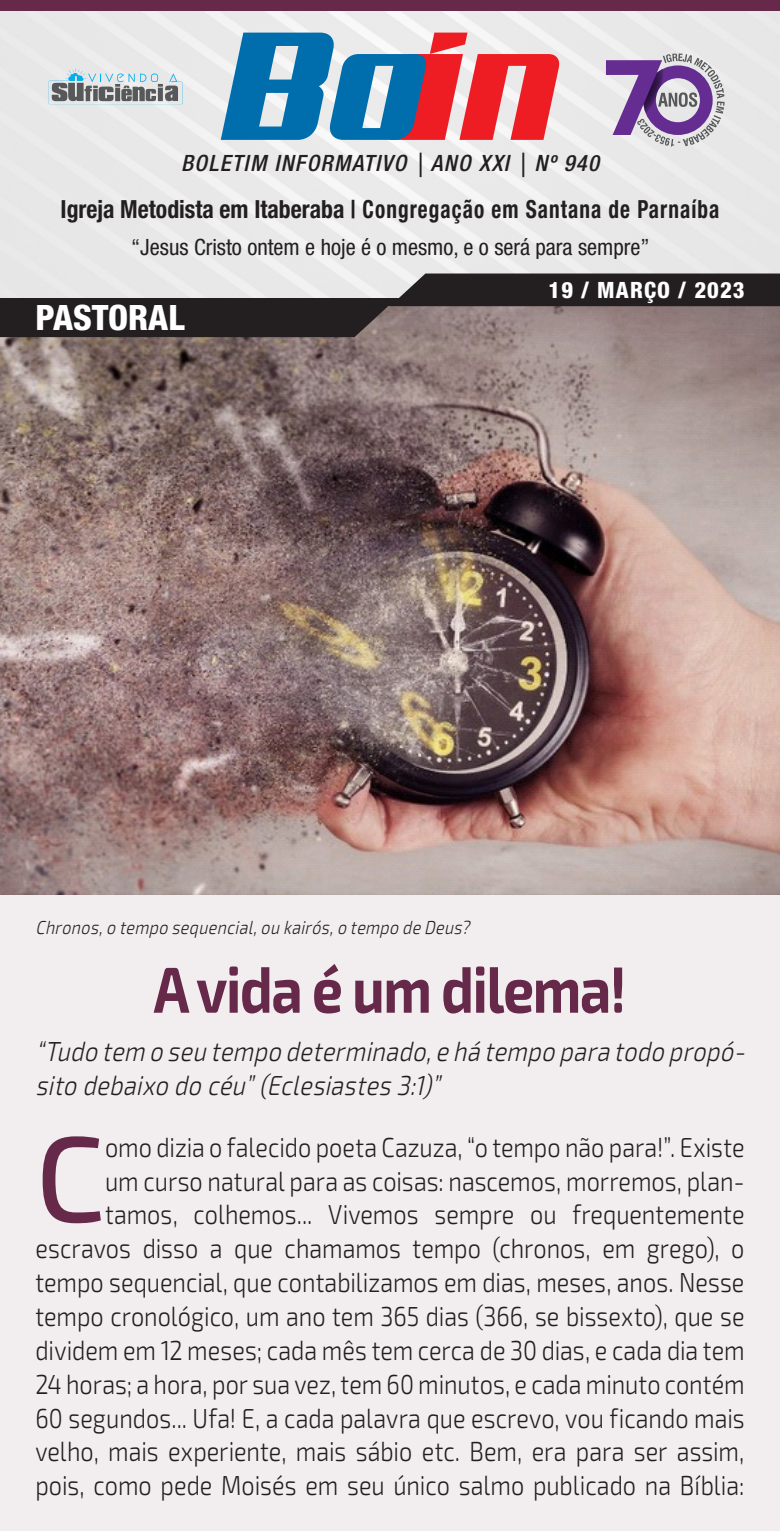
<style>
.page{position:relative;width:780px;height:1531px;background:#f2eeef}
.page>*{position:absolute;margin:0;border:0;box-sizing:border-box;transform-origin:0 0}
.Texto_12_Capitular{font:500 121.75px "Exo 2";color:#66294a}
.Manchete{font:700 65px "Exo 2";letter-spacing:-.025em;color:#66294a;scale:.85 1}
.t1{font:800 condensed 35px "Helvetica Neue LT Std";color:#fff}
.Texto_12_Capitular-2{font:300 27.5px/33.8px "Exo 2";color:#231f20;text-align:right;scale:.85 1}
.Citação{font:italic 300 27.5px/33.8px "Exo 2";color:#231f20;scale:.85 1}
.t2{font:700 condensed 25px "Helvetica Neue LT Std";letter-spacing:.05em;color:#231f20;scale:.95 1}
.t3{font:condensed 22.5px "Helvetica Neue LT Std";color:#231f20}
.t4{font:italic 500 condensed 22.5px "Helvetica Neue LT Std";letter-spacing:.06em;color:#231f20}
.t5{font:800 condensed 22.5px "Helvetica Neue LT Std";letter-spacing:.05em;color:#fff}
.Legenda_Foto{font:italic 300 18.75px "Exo 2";color:#231f20;scale:.85 1}
</style>
<div class="page">
<img style="left:0;top:337px;width:780px;height:557px">
<img style="left:0;top:11px;width:780px;height:262px">
<div style="left:0;top:0;width:780px;height:11px;background:#66294a"></div>
<svg style="left:0;top:273px;width:780px;height:64px"></svg>
<div style="left:0;top:298px;width:492px;height:8px;background:#231f20"></div>
<svg style="left:221px;top:33px;width:338px;height:107px"></svg>
<svg style="left:606px;top:53px;width:118px;height:94px"></svg>
<svg style="left:48px;top:68px;width:135px;height:36px"></svg>
<p class="t4" style="left:181px;top:149px;width:419px">BOLETIM INFORMATIVO | ANO XXI | Nº 940</p>
<p class="t2" style="left:61px;top:194px;width:695px">Igreja Metodista em Itaberaba | Congregação em Santana de Parnaíba</p>
<p class="t3" style="left:131px;top:234px;width:520px">“Jesus Cristo ontem e hoje é o mesmo, e o será para sempre”</p>
<p class="t1" style="left:35px;top:296px;width:151px">PASTORAL</p>
<p class="t5" style="left:548px;top:276px;width:197px">19 / MARÇO / 2023</p>
<p class="Legenda_Foto" style="left:35px;top:917px;width:517px">Chronos,o tempo sequencial,ou kairós,o tempo de Deus?</p>
<p class="Manchete" style="left:153px;top:951px;width:557px">A vida é um dilema!</p>
<p class="Citação" style="left:35px;top:1035px;width:843px">“Tudo tem o seu tempo determinado,e há tempo para todo propó&shy;sito debaixo do céu”(Eclesiastes 3:1)”</p>
<p class="Texto_12_Capitular" style="left:35px;top:1107px;width:71px">C</p>
<p class="Texto_12_Capitular-2" style="left:35px;top:1131px;width:835px">omo dizia o falecido poeta Cazuza, “o tempo não para!”. Existe<br>um curso natural para as coisas: nascemos, morremos, plan&shy;tamos, colhemos... Vivemos sempre ou frequentemente escravos disso a que chamamos tempo (chronos, em grego), o tempo sequencial, que contabilizamos em dias, meses, anos. Nesse tempo cronológico, um ano tem 365 dias (366, se bissexto), que se dividem em 12 meses; cada mês tem cerca de 30 dias, e cada dia tem 24 horas; a hora, por sua vez, tem 60 minutos, e cada minuto contém 60 segundos... Ufa! E, a cada palavra que escrevo, vou ficando mais velho, mais experiente, mais sábio etc. Bem, era para ser assim, pois, como pede Moisés em seu único salmo publicado na Bíblia:</p>
</div>
